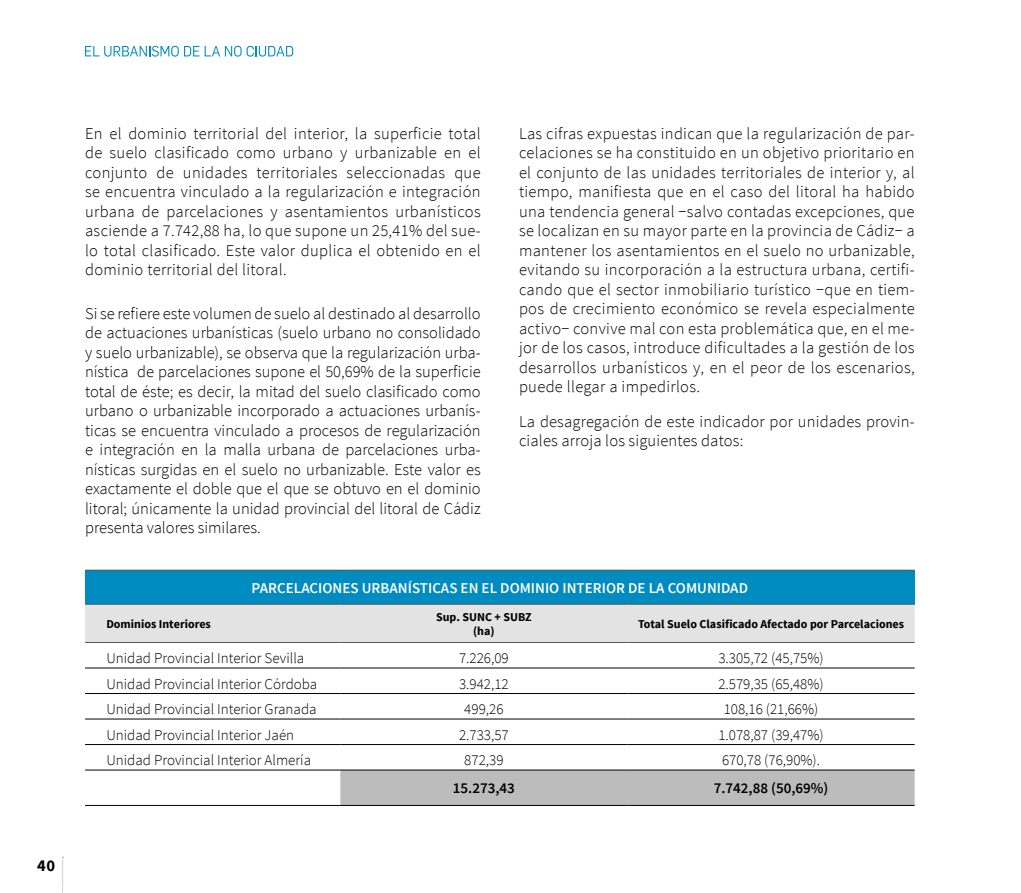
<style>
.page{position:relative;width:1021px;height:893px;background:#fff}
.page>*{position:absolute;margin:0;border:0;box-sizing:border-box;transform-origin:0 0}
.t1{font:300 16.5px/19.5px "Source Sans Pro";letter-spacing:.01em;color:#000;text-align:justify}
.t2{font:700 16.5px "Source Sans Pro";color:#000}
.t3{font:300 15px "Source Sans Pro";color:#000}
.t4{font:600 15px "Source Sans Pro";color:#fff}
.t5{font:600 15px "Source Sans Pro";color:#000}
.t6{font:700 12px/13.5px "Source Sans Pro";color:#000;text-align:center}
</style>
<div class="page">
<svg style="left:62px;top:857px;width:2px;height:36px"></svg>
<svg style="left:85px;top:46px;width:114px;height:11px"></svg>
<svg style="left:205px;top:46px;width:88px;height:11px"></svg>
<div style="left:85px;top:570px;width:829px;height:34px;background:#008bc1"></div>
<div style="left:85px;top:605px;width:829px;height:37px;background:#e3e3e3"></div>
<div style="left:340px;top:771px;width:574px;height:34px;background:#bcbcbc"></div>
<hr style="left:340px;top:642px;width:287px;height:1px;background:#575756">
<hr style="left:627px;top:642px;width:287px;height:1px;background:#575756">
<hr style="left:340px;top:693px;width:287px;height:1px;background:#000">
<hr style="left:627px;top:693px;width:287px;height:1px;background:#000">
<hr style="left:340px;top:719px;width:287px;height:1px;background:#000">
<hr style="left:627px;top:719px;width:287px;height:1px;background:#000">
<hr style="left:340px;top:744px;width:287px;height:1px;background:#000">
<hr style="left:627px;top:744px;width:287px;height:1px;background:#000">
<hr style="left:85px;top:570px;width:255px;height:1px;background:#575756">
<hr style="left:340px;top:570px;width:287px;height:1px;background:#575756">
<hr style="left:627px;top:570px;width:287px;height:1px;background:#575756">
<hr style="left:85px;top:604px;width:255px;height:1px;background:#575756">
<hr style="left:340px;top:604px;width:287px;height:1px;background:#575756">
<hr style="left:627px;top:604px;width:287px;height:1px;background:#575756">
<hr style="left:85px;top:668px;width:255px;height:1px;background:#000">
<hr style="left:340px;top:668px;width:287px;height:1px;background:#000">
<hr style="left:85px;top:642px;width:255px;height:1px;background:#575756">
<hr style="left:627px;top:668px;width:287px;height:1px;background:#000">
<hr style="left:85px;top:693px;width:255px;height:1px;background:#000">
<hr style="left:85px;top:805px;width:255px;height:1px;background:#000">
<hr style="left:85px;top:719px;width:255px;height:1px;background:#000">
<hr style="left:85px;top:770px;width:255px;height:1px;background:#000">
<hr style="left:340px;top:770px;width:287px;height:1px;background:#000">
<hr style="left:627px;top:770px;width:287px;height:1px;background:#000">
<hr style="left:340px;top:805px;width:287px;height:1px;background:#000">
<hr style="left:627px;top:805px;width:287px;height:1px;background:#000">
<hr style="left:85px;top:744px;width:255px;height:1px;background:#000">
<p class="t2" style="left:37px;top:854px;width:19px">40</p>
<p class="t1" style="left:85px;top:123px;width:397px">En el dominio territorial del interior, la superficie total de suelo clasificado como urbano y urbanizable en el conjunto de unidades territoriales seleccionadas que se encuentra vinculado a la regularización e integración urbana de parcelaciones y asentamientos urbanísticos asciende a 7.742,88 ha, lo que supone un 25,41% del sue&shy;lo total clasificado. Este valor duplica el obtenido en el dominio territorial del litoral.</p>
<p class="t1" style="left:85px;top:303px;width:397px">Si se refiere este volumen de suelo al destinado al desarrollo de actuaciones urbanísticas (suelo urbano no consolidado y suelo urbanizable), se observa que la regularización urba&shy;nística de parcelaciones supone el 50,69% de la superficie total de éste; es decir, la mitad del suelo clasificado como urbano o urbanizable incorporado a actuaciones urbanís&shy;ticas se encuentra vinculado a procesos de regularización e integración en la malla urbana de parcelaciones urba&shy;nísticas surgidas en el suelo no urbanizable. Este valor es exactamente el doble que el que se obtuvo en el dominio litoral; únicamente la unidad provincial del litoral de Cádiz presenta valores similares.</p>
<p class="t1" style="left:519px;top:123px;width:397px">Las cifras expuestas indican que la regularización de par&shy;celaciones se ha constituido en un objetivo prioritario en el conjunto de las unidades territoriales de interior y, al tiempo, manifiesta que en el caso del litoral ha habido una tendencia general −salvo contadas excepciones, que se localizan en su mayor parte en la provincia de Cádiz− a mantener los asentamientos en el suelo no urbanizable, evitando su incorporación a la estructura urbana, certifi&shy;cando que el sector inmobiliario turístico −que en tiem&shy;pos de crecimiento económico se revela especialmente activo− convive mal con esta problemática que, en el me&shy;jor de los casos, introduce dificultades a la gestión de los desarrollos urbanísticos y, en el peor de los escenarios, puede llegar a impedirlos.</p>
<p class="t1" style="left:519px;top:411px;width:397px">La desagregación de este indicador por unidades provin&shy;ciales arroja los siguientes datos:</p>
<p class="t4" style="left:252px;top:578px;width:498px">PARCELACIONES URBANÍSTICAS EN EL DOMINIO INTERIOR DE LA COMUNIDAD</p>
<p class="t6" style="left:106px;top:617px;width:106px">Dominios Interiores</p>
<p class="t6" style="left:436px;top:611px;width:97px">Sup. SUNC + SUBZ (ha)</p>
<p class="t6" style="left:638px;top:618px;width:267px">Total Suelo Clasificado Afectado por Parcelaciones</p>
<p class="t3" style="left:106px;top:649px;width:199px">Unidad Provincial Interior Sevilla</p>
<p class="t3" style="left:459px;top:649px;width:51px">7.226,09</p>
<p class="t3" style="left:718px;top:649px;width:107px">3.305,72 (45,75%)</p>
<p class="t3" style="left:106px;top:674px;width:212px">Unidad Provincial Interior Córdoba</p>
<p class="t3" style="left:459px;top:674px;width:51px">3.942,12</p>
<p class="t3" style="left:718px;top:674px;width:107px">2.579,35 (65,48%)</p>
<p class="t3" style="left:106px;top:700px;width:212px">Unidad Provincial Interior Granada</p>
<p class="t3" style="left:464px;top:700px;width:41px">499,26</p>
<p class="t3" style="left:723px;top:700px;width:96px">108,16 (21,66%)</p>
<p class="t3" style="left:106px;top:725px;width:189px">Unidad Provincial Interior Jaén</p>
<p class="t3" style="left:459px;top:725px;width:51px">2.733,57</p>
<p class="t3" style="left:718px;top:725px;width:107px">1.078,87 (39,47%)</p>
<p class="t3" style="left:106px;top:751px;width:206px">Unidad Provincial Interior Almería</p>
<p class="t3" style="left:464px;top:751px;width:41px">872,39</p>
<p class="t3" style="left:722px;top:751px;width:99px">670,78 (76,90%).</p>
<p class="t5" style="left:453px;top:779px;width:64px">15.273,43</p>
<p class="t5" style="left:713px;top:779px;width:116px">7.742,88 (50,69%)</p>
</div>
